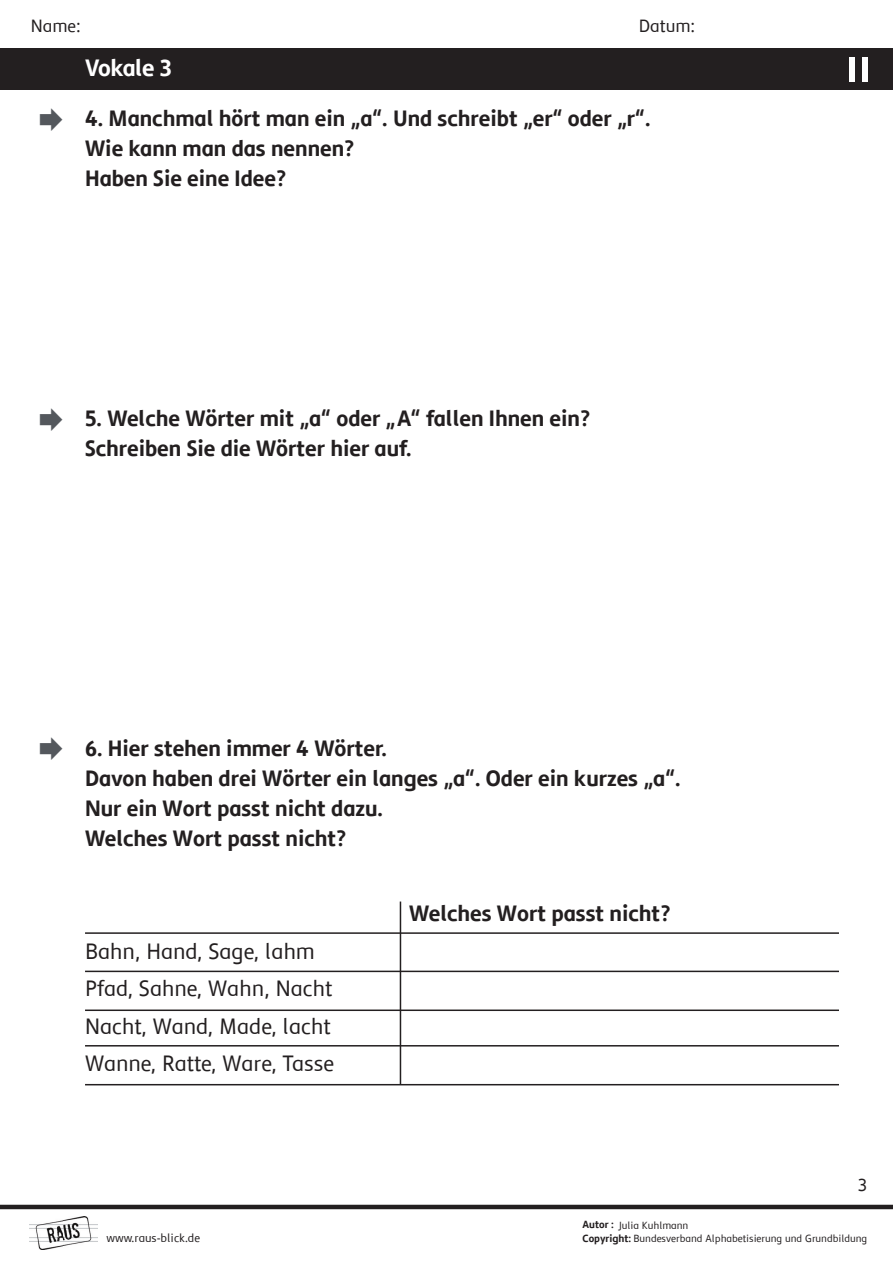
<style>
.page{position:relative;width:893px;height:1263px;background:#fff}
.page>*{position:absolute;margin:0;border:0;box-sizing:border-box;transform-origin:0 0}
.t1{font:700 24px "Semikolon Plus";letter-spacing:-.015em;color:#fff}
.t2{font:700 22.5px/30px "Semikolon Plus";color:#231f20}
.t3{font:22.5px/37.5px "Semikolon Plus";color:#231f20}
.t4{font:18px "Semikolon Plus";color:#231f20}
.t5{font:12px "Semikolon Plus";color:#231f20}
.t6{font:10.5px "Semikolon Plus";color:#231f20}
.s1{font-weight:700}
</style>
<div class="page">
<img style="left:30px;top:1216px;width:67px;height:33px">
<hr style="left:0;top:1205px;width:893px;height:4px;background:#231f20">
<div style="left:0;top:48px;width:893px;height:41px;background:#231f20"></div>
<div style="left:862px;top:57px;width:5px;height:25px;background:#fff"></div>
<hr style="left:400px;top:901px;width:1px;height:183px;background:#231f20">
<hr style="left:85px;top:971px;width:754px;height:1px;background:#231f20">
<hr style="left:85px;top:1009px;width:754px;height:2px;background:#231f20">
<hr style="left:85px;top:1045px;width:754px;height:1px;background:#231f20">
<hr style="left:85px;top:1084px;width:754px;height:1px;background:#231f20">
<hr style="left:85px;top:932px;width:754px;height:2px;background:#231f20">
<div style="left:850px;top:57px;width:5px;height:25px;background:#fff"></div>
<p class="t4" style="left:31px;top:16px;width:51px">Name:</p>
<p class="t4" style="left:639px;top:16px;width:57px">Datum:</p>
<p class="t1" style="left:85px;top:55px;width:88px">Vokale 3</p>
<p class="t2" style="left:85px;top:103px;width:567px">4. Manchmal hört man ein „a“. Und schreibt „er“ oder „r“.<br>Wie kann man das nennen?<br>Haben Sie eine Idee?</p>
<p class="t2" style="left:85px;top:403px;width:506px">5. Welche Wörter mit „a“ oder „A“ fallen Ihnen ein?<br>Schreiben Sie die Wörter hier auf.</p>
<p class="t2" style="left:85px;top:733px;width:597px">6. Hier stehen immer 4 Wörter.<br>Davon haben drei Wörter ein langes „a“. Oder ein kurzes „a“.<br>Nur ein Wort passt nicht dazu.<br>Welches Wort passt nicht?</p>
<p class="t3" style="left:85px;top:933px;width:251px">Bahn, Hand, Sage, lahm<br>Pfad, Sahne, Wahn, Nacht<br>Nacht, Wand, Made, lacht<br>Wanne, Ratte, Ware, Tasse</p>
<p class="t2" style="left:409px;top:898px;width:263px">Welches Wort passt nicht?</p>
<p class="t6" style="left:583px;top:1219px;width:107px"><span class="s1">Autor :</span> Julia Kuhlmann</p>
<p class="t4" style="left:857px;top:1175px;width:11px">3</p>
<p class="t5" style="left:107px;top:1231px;width:95px">www.raus-blick.de</p>
<p class="t6" style="left:583px;top:1232px;width:286px"><span class="s1">Copyright:</span> Bundesverband Alphabetisierung und Grundbildung</p>
</div>
